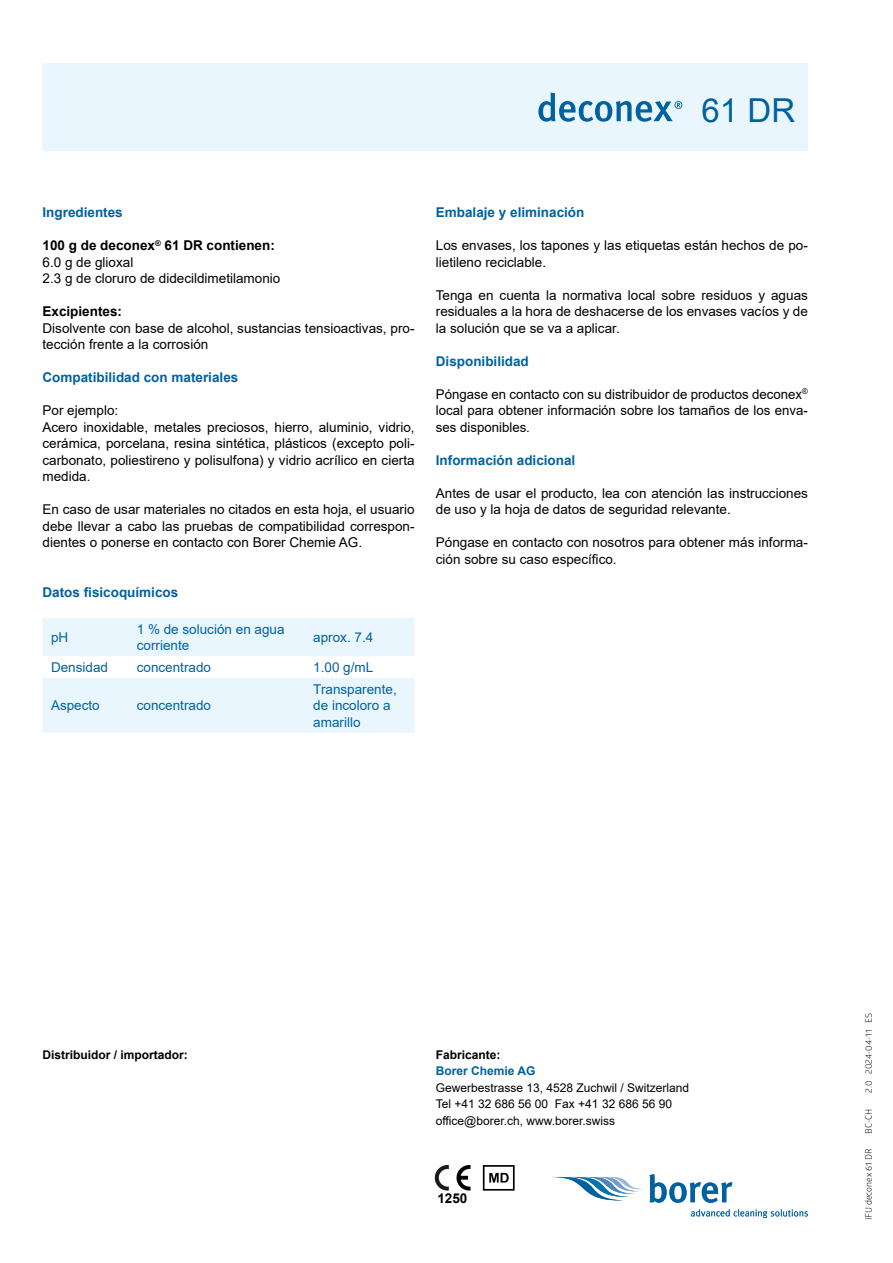
<style>
.page{position:relative;width:893px;height:1263px;background:#fff}
.page>*{position:absolute;margin:0;border:0;box-sizing:border-box;transform-origin:0 0}
.t1{font:33px "Arial";color:#0061a1}
.t2{font:13.5px/16.5px "Arial";color:#000}
.t3{font:13.5px/16.5px "Arial";color:#0061a1}
.t4{font:700 13.5px "Arial";color:#0061a1}
.t5{font:700 13.5px "Arial";color:#000}
.t6{font:12px/16.5px "Arial";color:#000}
.t7{font:700 12px "Arial";color:#000}
.t8{font:700 12px "Arial";color:#0061a1}
.t9{font:9px "Glober";color:#000}
.s1{font-weight:700}
</style>
<div class="page">
<div style="left:483px;top:1165px;width:32px;height:25px;border:2px solid #000"></div>
<svg style="left:489px;top:1173px;width:20px;height:9px"></svg>
<svg style="left:435px;top:1165px;width:14px;height:25px"></svg>
<svg style="left:456px;top:1165px;width:14px;height:25px"></svg>
<svg style="left:552px;top:1177px;width:91px;height:23px"></svg>
<svg style="left:649px;top:1174px;width:83px;height:29px"></svg>
<svg style="left:691px;top:1209px;width:117px;height:9px"></svg>
<div style="left:43px;top:64px;width:765px;height:87px;background:#eaf6fe"></div>
<svg style="left:538px;top:93px;width:144px;height:29px"></svg>
<svg style="left:43px;top:618px;width:372px;height:115px"></svg>
<h1 class="t1" style="left:702px;top:88px;width:95px">61 DR</h1>
<p class="t4" style="left:43px;top:203px;width:82px">Ingredientes</p>
<p class="t2" style="left:43px;top:237px;width:239px"><span class="s1">100 g de deconex</span><sup>®</sup> <span class="s1">61 DR contienen:<br></span>6.0 g de glioxal<br>2.3 g de cloruro de didecildimetilamonio</p>
<p class="t5" style="left:43px;top:302px;width:81px">Excipientes:</p>
<p class="t2" style="left:43px;top:319px;width:374px">Disolvente con base de alcohol, sustancias tensioactivas, pro&shy;tección frente a la corrosión</p>
<p class="t4" style="left:43px;top:368px;width:197px">Compatibilidad con materiales</p>
<p class="t2" style="left:43px;top:402px;width:374px">Por ejemplo:<br>Acero inoxidable, metales preciosos, hierro, aluminio, vidrio, cerámica, porcelana, resina sintética, plásticos (excepto poli&shy;carbonato, poliestireno y polisulfona) y vidrio acrílico en cierta medida.</p>
<p class="t2" style="left:43px;top:501px;width:374px;text-align:justify">En caso de usar materiales no citados en esta hoja, el usuario debe llevar a cabo las pruebas de compatibilidad correspon&shy;dientes o ponerse en contacto con Borer Chemie AG.</p>
<p class="t4" style="left:43px;top:582px;width:137px">Datos fisicoquímicos</p>
<p class="t3" style="left:51px;top:629px;width:19px">pH</p>
<p class="t3" style="left:137px;top:621px;width:149px">1 % de solución en agua corriente</p>
<p class="t3" style="left:313px;top:629px;width:62px">aprox. 7.4</p>
<p class="t3" style="left:51px;top:659px;width:59px">Densidad</p>
<p class="t3" style="left:137px;top:659px;width:76px">concentrado</p>
<p class="t3" style="left:313px;top:659px;width:62px">1.00 g/mL</p>
<p class="t3" style="left:51px;top:697px;width:50px">Aspecto</p>
<p class="t3" style="left:137px;top:697px;width:76px">concentrado</p>
<p class="t3" style="left:313px;top:681px;width:85px">Transparente, de incoloro a amarillo</p>
<p class="t4" style="left:436px;top:203px;width:150px">Embalaje y eliminación</p>
<p class="t2" style="left:436px;top:237px;width:373px">Los envases, los tapones y las etiquetas están hechos de po&shy;lietileno reciclable.</p>
<p class="t2" style="left:436px;top:286px;width:374px;text-align:justify">Tenga en cuenta la normativa local sobre residuos y aguas residuales a la hora de deshacerse de los envases vacíos y de la solución que se va a aplicar.</p>
<p class="t4" style="left:436px;top:351px;width:95px">Disponibilidad</p>
<p class="t2" style="left:436px;top:385px;width:374px;text-align:justify">Póngase en contacto con su distribuidor de productos deconex<sup>® </sup>local para obtener información sobre los tamaños de los enva&shy;ses disponibles.</p>
<p class="t4" style="left:436px;top:450px;width:141px">Información adicional</p>
<p class="t2" style="left:436px;top:484px;width:374px">Antes de usar el producto, lea con atención las instrucciones de uso y la hoja de datos de seguridad relevante.</p>
<p class="t2" style="left:436px;top:534px;width:374px">Póngase en contacto con nosotros para obtener más informa&shy;ción sobre su caso específico.</p>
<p class="t7" style="left:43px;top:1046px;width:147px">Distribuidor / importador:</p>
<p class="t7" style="left:436px;top:1046px;width:66px">Fabricante:</p>
<p class="t8" style="left:436px;top:1062px;width:101px">Borer Chemie AG</p>
<p class="t6" style="left:436px;top:1079px;width:255px">Gewerbestrasse 13, 4528 Zuchwil / Switzerland<br>Tel +41 32 686 56 00 Fax +41 32 686 56 90 office@borer.ch, www.borer.swiss</p>
<p class="t5" style="left:437px;top:1189px;width:32px">1250</p>
<p class="t9" style="left:862px;top:1093px;width:81px;rotate:-90deg">2.0 2024-04-11 ES</p>
<p class="t9" style="left:862px;top:1133px;width:26px;rotate:-90deg">BC-CH</p>
<p class="t9" style="left:862px;top:1220px;width:73px;rotate:-90deg">IFU deconex 61 DR</p>
</div>
